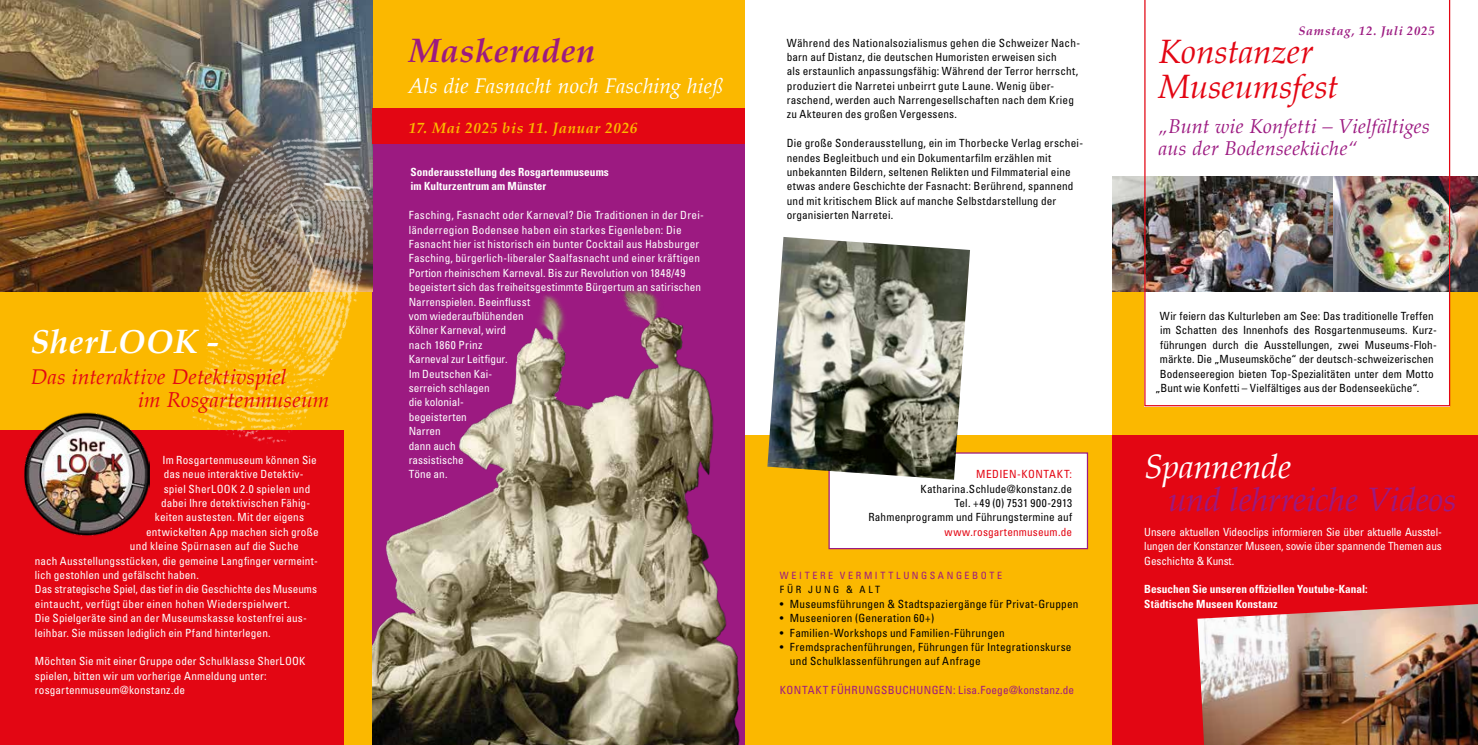
<style>
.page{position:relative;width:1478px;height:745px;background:#fff}
.page>*{position:absolute;margin:0;border:0;box-sizing:border-box;transform-origin:0 0}
.t1{font:italic 33.75px/35px "Palatino";color:#e30613}
.t2{font:italic 33.75px "Palatino";letter-spacing:-.01em;color:#9c1a81}
.t3{font:italic 700 33.75px "Palatino";letter-spacing:.005em;color:#9c1a81}
.t4{font:italic 33.75px "Palatino";letter-spacing:-.01em;color:#fff}
.t5{font:italic 700 33.75px "Palatino";color:#fff}
.t6{font:italic 21.25px/22.5px "Palatino";letter-spacing:.01em;color:#e30613}
.t7{font:italic 21.25px "Palatino";letter-spacing:.005em;color:#fff}
.t8{font:italic 20px/21.2px "Palatino";letter-spacing:.01em;color:#9c1a81}
.t9{font:italic 700 15px "Palatino";letter-spacing:.045em;color:#fbb800}
.t10{font:italic 700 12.5px "Palatino";letter-spacing:.06em;color:#9c1a81}
.t11{font:condensed 11.25px/14.4px "Univers LT Std";letter-spacing:.01em;color:#fff}
.t12{font:condensed 11.25px/14.4px "Univers LT Std";letter-spacing:.015em;color:#000}
.t13{font:700 condensed 11.25px/14.4px "Univers LT Std";letter-spacing:.005em;color:#fff}
.t14{font:condensed 11.25px "Univers LT Std";letter-spacing:.04em;color:#9c1a81}
.t15{font:condensed 11.25px "Univers LT Std";letter-spacing:.025em;color:#e30613}
.t16{font:condensed 10px "Univers LT Std";letter-spacing:.265em;color:#9c1a81}
.t17{font:condensed 10px "Univers LT Std";letter-spacing:.25em;color:#000}
</style>
<div class="page">
<div style="left:744px;top:435px;width:369px;height:309px;background:#fbb800"></div>
<div style="left:1113px;top:205px;width:365px;height:334px;background:#fbb800"></div>
<div style="left:372px;top:0;width:372px;height:320px;background:#fbb800"></div>
<div style="left:0;top:0;width:372px;height:744px;background:#fbb800"></div>
<div style="left:398px;top:144px;width:346px;height:89px;background:#9c1a81"></div>
<img style="left:0;top:0;width:372px;height:291px">
<div style="left:828px;top:452px;width:260px;height:97px;background:#fff;border:1px solid #9c1a81"></div>
<div style="left:1113px;top:435px;width:365px;height:309px;background:#e30613"></div>
<div style="left:0;top:430px;width:344px;height:314px;background:#e30613"></div>
<img style="left:157px;top:118px;width:241px;height:325px">
<img style="left:372px;top:233px;width:372px;height:511px">
<img style="left:24px;top:412px;width:126px;height:124px">
<div style="left:372px;top:108px;width:372px;height:36px;background:#e30613"></div>
<img style="left:1113px;top:176px;width:365px;height:115px">
<img style="left:1144px;top:0;width:306px;height:406px">
<img style="left:767px;top:237px;width:203px;height:242px">
<img style="left:1197px;top:604px;width:281px;height:140px">
<h1 class="t5" style="left:30px;top:313px;width:190px">SherLOOK -</h1>
<h2 class="t6" style="left:138px;top:365px;width:193px;text-indent:-107px">Das interaktive Detektivspiel<br>im Rosgartenmuseum</h2>
<p class="t11" style="left:162px;top:452px;width:156px">Im Rosgartenmuseum können Sie</p>
<p class="t11" style="left:164px;top:466px;width:141px">das neue interaktive Detektiv-</p>
<p class="t11" style="left:164px;top:481px;width:148px">spiel SherLOOK 2.0 spielen und</p>
<p class="t11" style="left:161px;top:495px;width:151px">dabei Ihre detektivischen Fähig-</p>
<p class="t11" style="left:155px;top:510px;width:151px">keiten austesten. Mit der eigens</p>
<p class="t11" style="left:146px;top:524px;width:174px">entwickelten App machen sich große</p>
<p class="t11" style="left:130px;top:538px;width:170px">und kleine Spürnasen auf die Suche</p>
<p class="t11" style="left:35px;top:553px;width:284px">nach Ausstellungsstücken, die gemeine Langfinger vermeint-</p>
<p class="t11" style="left:35px;top:567px;width:166px">lich gestohlen und gefälscht haben.</p>
<p class="t11" style="left:35px;top:581px;width:284px">Das strategische Spiel, das tief in die Geschichte des Museums</p>
<p class="t11" style="left:35px;top:596px;width:257px">eintaucht, verfügt über einen hohen Wiederspielwert.</p>
<p class="t11" style="left:35px;top:610px;width:273px">Die Spielgeräte sind an der Museumskasse kostenfrei aus-</p>
<p class="t11" style="left:35px;top:625px;width:237px">leihbar. Sie müssen lediglich ein Pfand hinterlegen.</p>
<p class="t11" style="left:35px;top:653px;width:272px">Möchten Sie mit einer Gruppe oder Schulklasse SherLOOK spielen, bitten wir um vorherige Anmeldung unter: rosgartenmuseum@konstanz.de</p>
<h1 class="t3" style="left:409px;top:22px;width:188px">Maskeraden</h1>
<h2 class="t7" style="left:408px;top:68px;width:317px">Als die Fasnacht noch Fasching hieß</h2>
<h3 class="t9" style="left:409px;top:115px;width:230px">17. Mai 2025 bis 11. Januar 2026</h3>
<p class="t13" style="left:410px;top:165px;width:200px">Sonderausstellung des Rosgartenmuseums im Kulturzentrum am Münster</p>
<p class="t12" style="left:787px;top:35px;width:295px">Während des Nationalsozialismus gehen die Schweizer Nach&shy;barn auf Distanz, die deutschen Humoristen erweisen sich<br>als erstaunlich anpassungsfähig: Während der Terror herrscht, produziert die Narretei unbeirrt gute Laune. Wenig über&shy;raschend, werden auch Narrengesellschaften nach dem Krieg zu Akteuren des großen Vergessens.</p>
<p class="t12" style="left:787px;top:136px;width:298px">Die große Sonderausstellung, ein im Thorbecke Verlag erschei&shy;nendes Begleitbuch und ein Dokumentarfilm erzählen mit unbekannten Bildern, seltenen Relikten und Filmmaterial eine etwas andere Geschichte der Fasnacht: Berührend, spannend und mit kritischem Blick auf manche Selbstdarstellung der</p>
<p class="t11" style="left:409px;top:208px;width:297px">Fasching, Fasnacht oder Karneval? Die Traditionen in der Drei-</p>
<p class="t12" style="left:787px;top:208px;width:108px">organisierten Narretei.</p>
<p class="t11" style="left:409px;top:222px;width:294px">länderregion Bodensee haben ein starkes Eigenleben: Die<br>Fasnacht hier ist historisch ein bunter Cocktail aus Habsburger<br>Fasching, bürgerlich-liberaler Saalfasnacht und einer kräftigen<br>Portion rheinischem Karneval. Bis zur Revolution von 1848/49 begeistert sich das freiheitsgestimmte Bürgertum an satirischen<br>Narrenspielen. Beeinflusst<br>vom wiederaufblühenden<br>Kölner Karneval, wird<br>nach 1860 Prinz<br>Karneval zur Leitfigur.<br>Im Deutschen Kai-<br>serreich schlagen<br>die kolonial-<br>begeisterten<br>Narren<br>dann auch<br>rassistische<br>Töne an.</p>
<p class="t15" style="left:976px;top:467px;width:97px">MEDIEN-KONTAKT:</p>
<p class="t12" style="left:868px;top:481px;width:205px;text-align:right">Katharina.Schlude@konstanz.de<br>Tel. +49 (0) 7531 900-2913<br>Rahmenprogramm und Führungstermine auf</p>
<p class="t15" style="left:944px;top:524px;width:129px">www.rosgartenmuseum.de</p>
<p class="t16" style="left:780px;top:568px;width:224px">WEITERE VERMITTLUNGSANGEBOTE</p>
<p class="t17" style="left:780px;top:583px;width:102px">FÜR JUNG &amp; ALT</p>
<p class="t12" style="left:780px;top:596px;width:300px">• Museumsführungen &amp; Stadtspaziergänge für Privat-Gruppen</p>
<p class="t12" style="left:780px;top:610px;width:156px">• Museenioren (Generation 60+)</p>
<p class="t12" style="left:780px;top:625px;width:226px">• Familien-Workshops und Familien-Führungen</p>
<p class="t12" style="left:790px;top:639px;width:283px;text-indent:-10px">• Fremdsprachenführungen, Führungen für Integrationskurse und Schulklassenführungen auf Anfrage</p>
<p class="t14" style="left:780px;top:682px;width:296px">KONTAKT FÜHRUNGSBUCHUNGEN: Lisa.Foege@konstanz.de</p>
<p class="t10" style="left:1298px;top:20px;width:138px">Samstag, 12. Juli 2025</p>
<h1 class="t1" style="left:1158px;top:34px;width:182px">Konstanzer<br>Museumsfest</h1>
<h3 class="t8" style="left:1158px;top:116px;width:273px">„Bunt wie Konfetti – Vielfältiges aus der Bodenseeküche“</h3>
<p class="t12" style="left:1160px;top:308px;width:275px">Wir feiern das Kulturleben am See: Das traditionelle Treffen</p>
<p class="t12" style="left:1160px;top:323px;width:278px">im Schatten des Innenhofs des Rosgartenmuseums. Kurz-</p>
<p class="t12" style="left:1160px;top:337px;width:277px">führungen durch die Ausstellungen, zwei Museums-Floh-</p>
<p class="t12" style="left:1160px;top:351px;width:275px">märkte. Die „Museumsköche“ der deutsch-schweizerischen</p>
<p class="t12" style="left:1160px;top:366px;width:275px">Bodenseeregion bieten Top-Spezialitäten unter dem Motto</p>
<p class="t12" style="left:1155px;top:380px;width:265px">„Bunt wie Konfetti – Vielfältiges aus der Bodenseeküche“.</p>
<h1 class="t4" style="left:1144px;top:437px;width:148px">Spannende</h1>
<h1 class="t2" style="left:1168px;top:470px;width:290px">und lehrreiche Videos</h1>
<p class="t11" style="left:1144px;top:524px;width:299px;text-align:justify">Unsere aktuellen Videoclips informieren Sie über aktuelle Ausstel&shy;lungen der Konstanzer Museen, sowie über spannende Themen aus Geschichte &amp; Kunst.</p>
<p class="t13" style="left:1144px;top:581px;width:225px">Besuchen Sie unseren offiziellen Youtube-Kanal:<br>Städtische Museen Konstanz</p>
</div>
